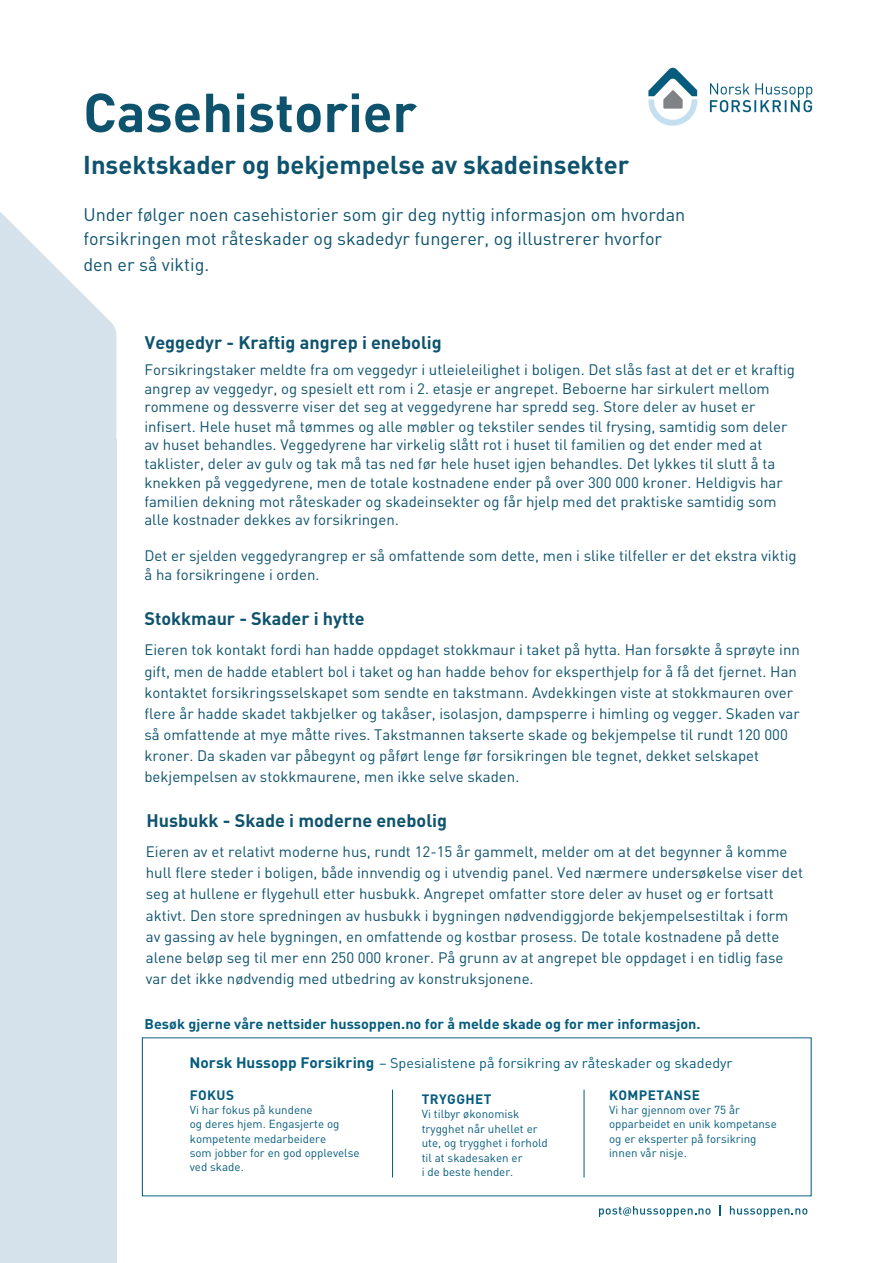
<style>
.page{position:relative;width:893px;height:1263px;background:#fff}
.page>*{position:absolute;margin:0;border:0;box-sizing:border-box;transform-origin:0 0}
.t1{font:700 54px "DINOT";color:#0e536e}
.t2{font:700 25.5px "DINOT";color:#0e536e}
.t3{font:18px/24.8px "DINOT";color:#0e536e}
.t4{font:700 18px "DINOT";color:#0e536e}
.t5{font:15px/21.1px "DINOT";color:#0e536e}
.t6{font:13.95px "DINOT";color:#055c7d}
.t7{font:700 13.95px "DINOT";color:#055c7d}
.t8{font:700 13.5px "DIN";letter-spacing:.03em;color:#055c7d}
.t9{font:11.55px/14.4px "DINOT";color:#055c7d}
.s1{font-family:"DIN";font-weight:700;font-size:15px}
.s2{font-family:"DIN"}
</style>
<div class="page">
<svg style="left:0;top:212px;width:116px;height:228px"></svg>
<div style="left:0;top:440px;width:116px;height:823px;background:#d5e2eb"></div>
<img style="left:648px;top:67px;width:165px;height:59px">
<svg style="left:599px;top:1206px;width:111px;height:11px"></svg>
<svg style="left:719px;top:1205px;width:2px;height:10px"></svg>
<svg style="left:730px;top:1206px;width:77px;height:11px"></svg>
<hr style="left:392px;top:1089px;width:1px;height:88px;background:#055c7d">
<hr style="left:584px;top:1089px;width:1px;height:88px;background:#055c7d">
<h1 class="t1" style="left:83px;top:70px;width:335px">Casehistorier</h1>
<h2 class="t2" style="left:83px;top:144px;width:548px">Insektskader og bekjempelse av skadeinsekter</h2>
<p class="t3" style="left:84px;top:201px;width:603px">Under følger noen casehistorier som gir deg nyttig informasjon om hvordan forsikringen mot råteskader og skadedyr fungerer, og illustrerer hvorfor den er så viktig.</p>
<p class="t4" style="left:145px;top:328px;width:298px">Veggedyr - Kraftig angrep i enebolig</p>
<p class="t5" style="left:144px;top:360px;width:652px;line-height:18.8px">Forsikringstaker meldte fra om veggedyr i utleieleilighet i boligen. Det slås fast at det er et kraftig angrep av veggedyr, og spesielt ett rom i 2. etasje er angrepet. Beboerne har sirkulert mellom rommene og dessverre viser det seg at veggedyrene har spredd seg. Store deler av huset er infisert. Hele huset må tømmes og alle møbler og tekstiler sendes til frysing, samtidig som deler av huset behandles. Veggedyrene har virkelig slått rot i huset til familien og det ender med at taklister, deler av gulv og tak må tas ned før hele huset igjen behandles. Det lykkes til slutt å ta knekken på veggedyrene, men de totale kostnadene ender på over 300 000 kroner. Heldigvis har familien dekning mot råteskader og skadeinsekter og får hjelp med det praktiske samtidig som alle kostnader dekkes av forsikringen.</p>
<p class="t5" style="left:144px;top:545px;width:654px;line-height:18.8px">Det er sjelden veggedyrangrep er så omfattende som dette, men i slike tilfeller er det ekstra viktig å ha forsikringene i orden.</p>
<p class="t4" style="left:144px;top:604px;width:222px">Stokkmaur - Skader i hytte</p>
<p class="t5" style="left:144px;top:638px;width:657px">Eieren tok kontakt fordi han hadde oppdaget stokkmaur i taket på hytta. Han forsøkte å sprøyte inn gift, men de hadde etablert bol i taket og han hadde behov for eksperthjelp for å få det fjernet. Han kontaktet forsikringsselskapet som sendte en takstmann. Avdekkingen viste at stokkmauren over flere år hadde skadet takbjelker og takåser, isolasjon, dampsperre i himling og vegger. Skaden var så omfattende at mye måtte rives. Takstmannen takserte skade og bekjempelse til rundt 120 000 kroner. Da skaden var påbegynt og påført lenge før forsikringen ble tegnet, dekket selskapet bekjempelsen av stokkmaurene, men ikke selve skaden.</p>
<p class="t4" style="left:146px;top:807px;width:302px">Husbukk - Skade i moderne enebolig</p>
<p class="t5" style="left:146px;top:840px;width:659px">Eieren av et relativt moderne hus, rundt 12-15 år gammelt, melder om at det begynner å komme hull flere steder i boligen, både innvendig og i utvendig panel. Ved nærmere undersøkelse viser det seg at hullene er flygehull etter husbukk. Angrepet omfatter store deler av huset og er fortsatt aktivt. Den store spredningen av husbukk i bygningen nødvendiggjorde bekjempelsestiltak i form av gassing av hele bygningen, en omfattende og kostbar prosess. De totale kostnadene på dette alene beløp seg til mer enn 250 000 kroner. På grunn av at angrepet ble oppdaget i en tidlig fase var det ikke nødvendig med utbedring av konstruksjonene.</p>
<p class="t7" style="left:145px;top:1013px;width:557px">Besøk gjerne våre nettsider hussoppen.no for å melde skade og for mer informasjon.</p>
<p class="t6" style="left:190px;top:1052px;width:545px"><span class="s1">Norsk Hussopp Forsikring</span> <span class="s2">–</span> Spesialistene på forsikring av råteskader og skadedyr</p>
<p class="t8" style="left:422px;top:1090px;width:71px">TRYGGHET</p>
<p class="t9" style="left:422px;top:1106px;width:128px">Vi tilbyr økonomisk trygghet når uhellet er ute, og trygghet i forhold til at skadesaken er<br>i de beste hender.</p>
<p class="t8" style="left:190px;top:1086px;width:46px">FOKUS</p>
<p class="t9" style="left:190px;top:1102px;width:171px">Vi har fokus på kundene<br>og deres hjem. Engasjerte og kompetente medarbeidere<br>som jobber for en god opplevelse ved skade.</p>
<p class="t8" style="left:609px;top:1086px;width:92px">KOMPETANSE</p>
<p class="t9" style="left:609px;top:1102px;width:169px">Vi har gjennom over 75 år opparbeidet en unik kompetanse og er eksperter på forsikring innen vår nisje.</p>
</div>
